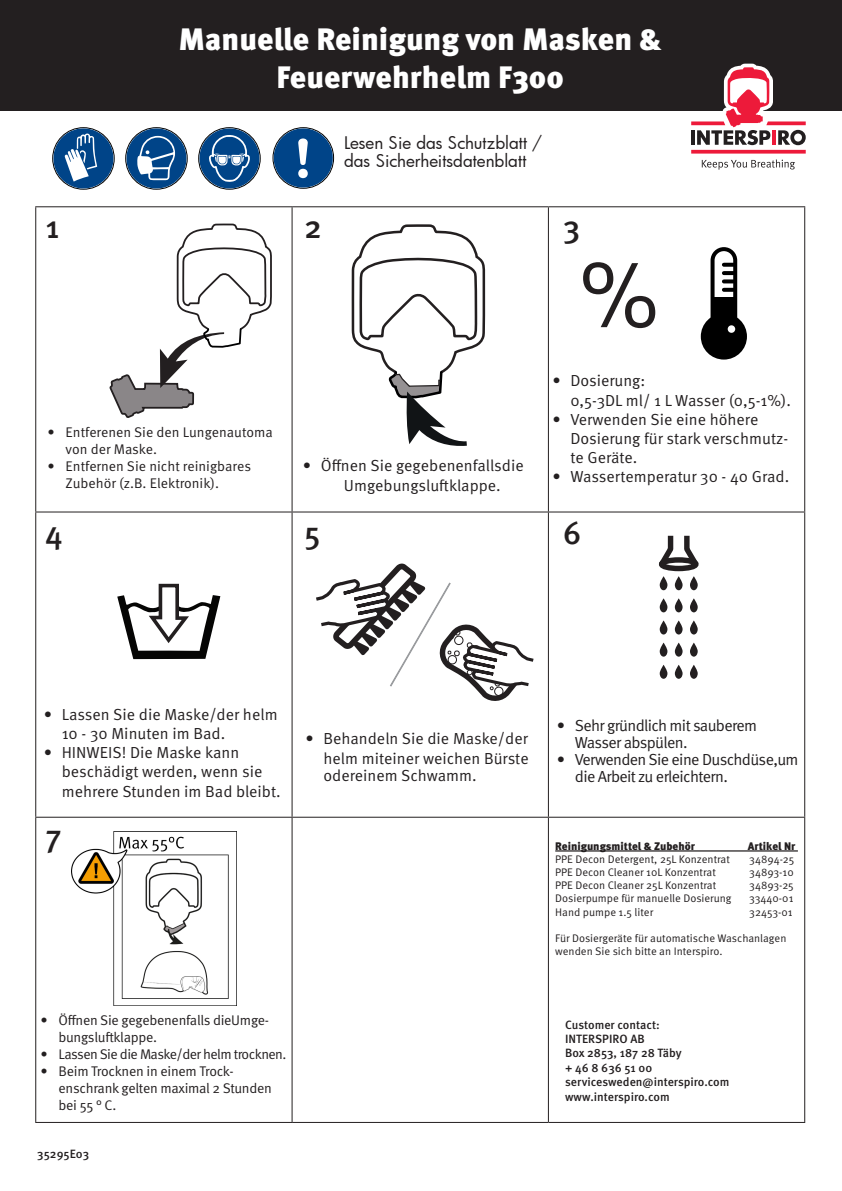
<style>
.page{position:relative;width:842px;height:1191px;background:#fff}
.page>*{position:absolute;margin:0;border:0;box-sizing:border-box;transform-origin:0 0}
.t1{font:94px "Meta Pro Norm";color:#231f20}
.t2{font:500 32px "Meta Pro";color:#231f20}
.t3{font:900 31px/37.2px "Meta Pro";color:#fff;text-align:center}
.t4{font:17px "Futura";color:#231f20}
.t5{font:16px/19.2px "Meta Pro Norm";color:#231f20}
.t6{font:16px/17px "Meta Pro Norm";letter-spacing:-.04em;color:#231f20}
.t7{font:14px/17px "Meta Pro Norm";letter-spacing:-.02em;color:#231f20}
.t8{font:14px/16.8px "Meta Pro Norm";color:#231f20}
.t9{font:14px "Meta Pro Norm";letter-spacing:-.04em;color:#231f20}
.t10{font:500 12px/14.4px "Meta Pro";color:#231f20}
.t11{font:11px/13.2px "Meta Pro Norm";color:#231f20}
.t12{font:900 11px "Meta Pro";color:#231f20}
</style>
<div class="page">
<div style="left:0;top:0;width:841px;height:111px;background:#231f20"></div>
<svg style="left:691px;top:64px;width:115px;height:106px"></svg>
<hr style="left:35px;top:206px;width:257px;height:1px;background:#231f20">
<hr style="left:35px;top:207px;width:1px;height:304px;background:#231f20">
<hr style="left:292px;top:206px;width:256px;height:1px;background:#231f20">
<hr style="left:292px;top:207px;width:1px;height:304px;background:#231f20">
<hr style="left:548px;top:206px;width:257px;height:1px;background:#231f20">
<hr style="left:548px;top:207px;width:1px;height:304px;background:#231f20">
<hr style="left:804px;top:207px;width:1px;height:304px;background:#231f20">
<hr style="left:35px;top:511px;width:257px;height:1px;background:#231f20">
<hr style="left:35px;top:512px;width:1px;height:304px;background:#231f20">
<hr style="left:292px;top:511px;width:256px;height:1px;background:#231f20">
<hr style="left:292px;top:512px;width:1px;height:304px;background:#231f20">
<hr style="left:548px;top:511px;width:257px;height:1px;background:#231f20">
<hr style="left:548px;top:512px;width:1px;height:304px;background:#231f20">
<hr style="left:804px;top:512px;width:1px;height:304px;background:#231f20">
<hr style="left:35px;top:816px;width:257px;height:1px;background:#231f20">
<hr style="left:35px;top:817px;width:1px;height:305px;background:#231f20">
<hr style="left:292px;top:816px;width:256px;height:1px;background:#231f20">
<hr style="left:292px;top:817px;width:1px;height:305px;background:#231f20">
<hr style="left:548px;top:816px;width:257px;height:1px;background:#231f20">
<hr style="left:548px;top:817px;width:1px;height:305px;background:#231f20">
<hr style="left:804px;top:817px;width:1px;height:305px;background:#231f20">
<hr style="left:35px;top:1122px;width:257px;height:1px;background:#231f20">
<hr style="left:292px;top:1122px;width:256px;height:1px;background:#231f20">
<hr style="left:548px;top:1122px;width:257px;height:1px;background:#231f20">
<svg style="left:109px;top:223px;width:163px;height:195px"></svg>
<svg style="left:53px;top:128px;width:60px;height:60px"></svg>
<svg style="left:126px;top:128px;width:60px;height:60px"></svg>
<svg style="left:199px;top:128px;width:60px;height:60px"></svg>
<img style="left:71px;top:831px;width:166px;height:174px">
<svg style="left:351px;top:224px;width:135px;height:222px"></svg>
<svg style="left:274px;top:128px;width:59px;height:59px"></svg>
<svg style="left:316px;top:563px;width:218px;height:137px"></svg>
<svg style="left:117px;top:584px;width:103px;height:75px"></svg>
<svg style="left:660px;top:598px;width:7px;height:14px"></svg>
<svg style="left:660px;top:620px;width:7px;height:14px"></svg>
<svg style="left:660px;top:642px;width:7px;height:14px"></svg>
<svg style="left:660px;top:665px;width:7px;height:14px"></svg>
<svg style="left:675px;top:598px;width:7px;height:14px"></svg>
<svg style="left:675px;top:620px;width:7px;height:14px"></svg>
<svg style="left:675px;top:642px;width:7px;height:14px"></svg>
<svg style="left:675px;top:665px;width:7px;height:14px"></svg>
<svg style="left:690px;top:598px;width:8px;height:14px"></svg>
<svg style="left:659px;top:536px;width:39px;height:54px"></svg>
<svg style="left:690px;top:620px;width:8px;height:14px"></svg>
<svg style="left:690px;top:642px;width:8px;height:14px"></svg>
<svg style="left:690px;top:665px;width:8px;height:14px"></svg>
<div style="left:701px;top:313px;width:46px;height:46px;background:#000;border-radius:50%"></div>
<svg style="left:708px;top:247px;width:31px;height:73px"></svg>
<div style="left:728px;top:325px;width:7px;height:8px;background:#fff;border-radius:50%"></div>
<hr style="left:555px;top:850px;width:243px;height:1px;background:#231f20">
<p class="t3" style="left:179px;top:19px;width:485px">Manuelle Reinigung von Masken &amp;<br>Feuerwehrhelm F300</p>
<p class="t4" style="left:344px;top:131px;width:200px">Lesen Sie das Schutzblatt /</p>
<p class="t4" style="left:344px;top:149px;width:184px">das Sicherheitsdatenblatt</p>
<p class="t2" style="left:45px;top:202px;width:16px">1</p>
<p class="t2" style="left:304px;top:202px;width:19px">2</p>
<p class="t2" style="left:563px;top:202px;width:19px">3</p>
<p class="t8" style="left:66px;top:423px;width:209px;text-indent:-18px">• Entferenen Sie den Lungenautoma von der Maske.</p>
<p class="t8" style="left:66px;top:456px;width:187px;text-indent:-18px">• Entfernen Sie nicht reinigbares<br>Zubehör (z.B. Elektronik).</p>
<p class="t5" style="left:344px;top:455px;width:181px;text-indent:-41px">• Öffnen Sie gegebenenfallsdie<br>Umgebungsluftklappe.</p>
<p class="t1" style="left:579px;top:223px;width:82px">%</p>
<p class="t5" style="left:570px;top:370px;width:222px;text-indent:-18px">• Dosierung:<br>0,5-3DL ml/ 1 L Wasser (0,5-1%).</p>
<p class="t5" style="left:570px;top:408px;width:219px;text-indent:-18px">• Verwenden Sie eine höhere<br>Dosierung für stark verschmutz&shy;te Geräte.</p>
<p class="t5" style="left:552px;top:466px;width:238px">• Wassertemperatur 30 - 40 Grad.</p>
<p class="t2" style="left:45px;top:508px;width:19px">4</p>
<p class="t2" style="left:304px;top:508px;width:18px">5</p>
<p class="t2" style="left:563px;top:508px;width:20px">6</p>
<p class="t5" style="left:62px;top:703px;width:217px;text-indent:-18px">• Lassen Sie die Maske/der helm<br>10 - 30 Minuten im Bad.</p>
<p class="t5" style="left:62px;top:742px;width:221px;text-indent:-18px">• HINWEIS! Die Maske kann beschädigt werden, wenn sie mehrere Stunden im Bad bleibt.</p>
<p class="t2" style="left:45px;top:811px;width:18px">7</p>
<p class="t5" style="left:305px;top:728px;width:225px;text-align:right">• Behandeln Sie die Maske/der helm miteiner weichen Bürste</p>
<p class="t5" style="left:323px;top:764px;width:155px">odereinem Schwamm.</p>
<p class="t7" style="left:59px;top:1010px;width:212px;text-indent:-18px">• Öffnen Sie gegebenenfalls dieUmge&shy;bungsluftklappe.</p>
<p class="t9" style="left:41px;top:1043px;width:247px">• Lassen Sie die Maske/der helm trocknen.</p>
<p class="t7" style="left:59px;top:1061px;width:215px;text-indent:-18px">• Beim Trocknen in einem Trock&shy;enschrank gelten maximal 2 Stunden bei 55 ° C.</p>
<p class="t10" style="left:37px;top:1145px;width:53px">35295E03</p>
<p class="t6" style="left:575px;top:716px;width:184px;text-indent:-18px">• Sehr gründlich mit sauberem<br>Wasser abspülen.</p>
<p class="t6" style="left:575px;top:750px;width:225px;text-indent:-18px">• Verwenden Sie eine Duschdüse,um die Arbeit zu erleichtern.</p>
<p class="t12" style="left:555px;top:837px;width:141px">Reinigungsmittel &amp; Zubehör</p>
<p class="t12" style="left:748px;top:837px;width:49px">Artikel Nr</p>
<p class="t11" style="left:555px;top:851px;width:176px">PPE Decon Detergent, 25L Konzentrat</p>
<p class="t11" style="left:749px;top:851px;width:46px">34894-25</p>
<p class="t11" style="left:555px;top:865px;width:162px">PPE Decon Cleaner 10L Konzentrat</p>
<p class="t11" style="left:749px;top:865px;width:46px">34893-10</p>
<p class="t11" style="left:555px;top:878px;width:162px">PPE Decon Cleaner 25L Konzentrat</p>
<p class="t11" style="left:749px;top:878px;width:46px">34893-25</p>
<p class="t11" style="left:555px;top:891px;width:178px">Dosierpumpe für manuelle Dosierung</p>
<p class="t11" style="left:749px;top:891px;width:46px">33440-01</p>
<p class="t11" style="left:555px;top:904px;width:100px">Hand pumpe 1.5 liter</p>
<p class="t11" style="left:749px;top:904px;width:45px">32453-01</p>
<p class="t11" style="left:555px;top:931px;width:233px">Für Dosiergeräte für automatische Waschanlagen wenden Sie sich bitte an Interspiro.</p>
<p class="t10" style="left:565px;top:1016px;width:166px">Customer contact:<br>INTERSPIRO AB<br>Box 2853, 187 28 Täby<br>+ 46 8 636 51 00 servicesweden@interspiro.com www.interspiro.com</p>
</div>
